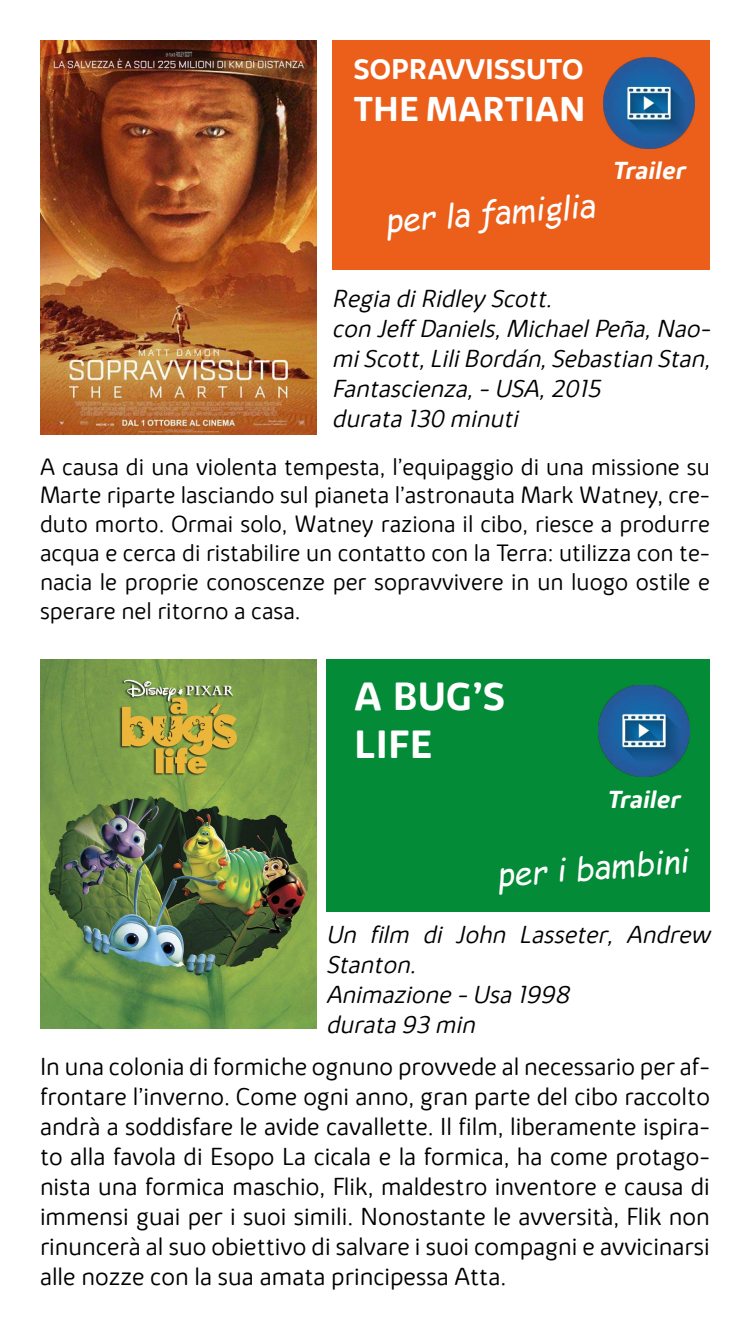
<style>
.page{position:relative;width:750px;height:1334px;background:#fff}
.page>*{position:absolute;margin:0;border:0;box-sizing:border-box;transform-origin:0 0}
.t1{font:700 40px/48px "Kabrio Alternate";color:#fff}
.t2{font:700 35px "Kabrio Alternate";color:#fff}
.t3{font:italic 32px "Comic Sans MS";color:#fff}
.t4{font:700 29px "Kabrio Alternate";color:#fff}
.t5{font:300 25px/30px "Kabrio Alternate";color:#000;text-align:justify}
.t6{font:italic 300 25px/30px "Kabrio Alternate";color:#000}
.t7{font:italic 700 25px "Kabrio Alternate";color:#fff}
.t8{font:300 24px/28.8px "Kabrio Alternate";color:#000;text-align:justify}
</style>
<div class="page">
<div style="left:332px;top:40px;width:378px;height:230px;background:#eb5f1b"></div>
<img style="left:603px;top:58px;width:91px;height:91px">
<div style="left:326px;top:659px;width:384px;height:253px;background:#038b37"></div>
<img style="left:599px;top:685px;width:91px;height:91px">
<img style="left:40px;top:659px;width:276px;height:369px">
<img style="left:40px;top:40px;width:276px;height:395px">
<p class="t4" style="left:354px;top:51px;width:231px">SOPRAVVISSUTO</p>
<h2 class="t2" style="left:354px;top:87px;width:233px">THE MARTIAN</h2>
<p class="t3" style="left:384px;top:197px;width:212px;rotate:-4deg">per la famiglia</p>
<p class="t7" style="left:612px;top:155px;width:75px">Trailer</p>
<p class="t6" style="left:332px;top:284px;width:380px">Regia di Ridley Scott.<br>con Jeff Daniels, Michael Peña, Nao&shy;mi Scott, Lili Bordán, Sebastian Stan,<br>Fantascienza, - USA, 2015<br>durata 130 minuti</p>
<p class="t8" style="left:40px;top:452px;width:672px">A causa di una violenta tempesta, l’equipaggio di una missione su Marte riparte lasciando sul pianeta l’astronauta Mark Watney, cre&shy;duto morto. Ormai solo, Watney raziona il cibo, riesce a produrre acqua e cerca di ristabilire un contatto con la Terra: utilizza con te&shy;nacia le proprie conoscenze per sopravvivere in un luogo ostile e sperare nel ritorno a casa.</p>
<h1 class="t1" style="left:354px;top:674px;width:153px">A BUG’S<br>LIFE</h1>
<p class="t7" style="left:607px;top:784px;width:75px">Trailer</p>
<p class="t3" style="left:495px;top:851px;width:193px;rotate:-4deg">per i bambini</p>
<p class="t6" style="left:326px;top:920px;width:385px">Un film di John Lasseter, Andrew<br>Stanton.<br>Animazione - Usa 1998<br>durata 93 min</p>
<p class="t5" style="left:40px;top:1052px;width:672px">In una colonia di formiche ognuno provvede al necessario per af&shy;frontare l’inverno. Come ogni anno, gran parte del cibo raccolto andrà a soddisfare le avide cavallette. Il film, liberamente ispira&shy;to alla favola di Esopo La cicala e la formica, ha come protago&shy;nista una formica maschio, Flik, maldestro inventore e causa di immensi guai per i suoi simili. Nonostante le avversità, Flik non rinuncerà al suo obiettivo di salvare i suoi compagni e avvicinarsi alle nozze con la sua amata principessa Atta.</p>
</div>
